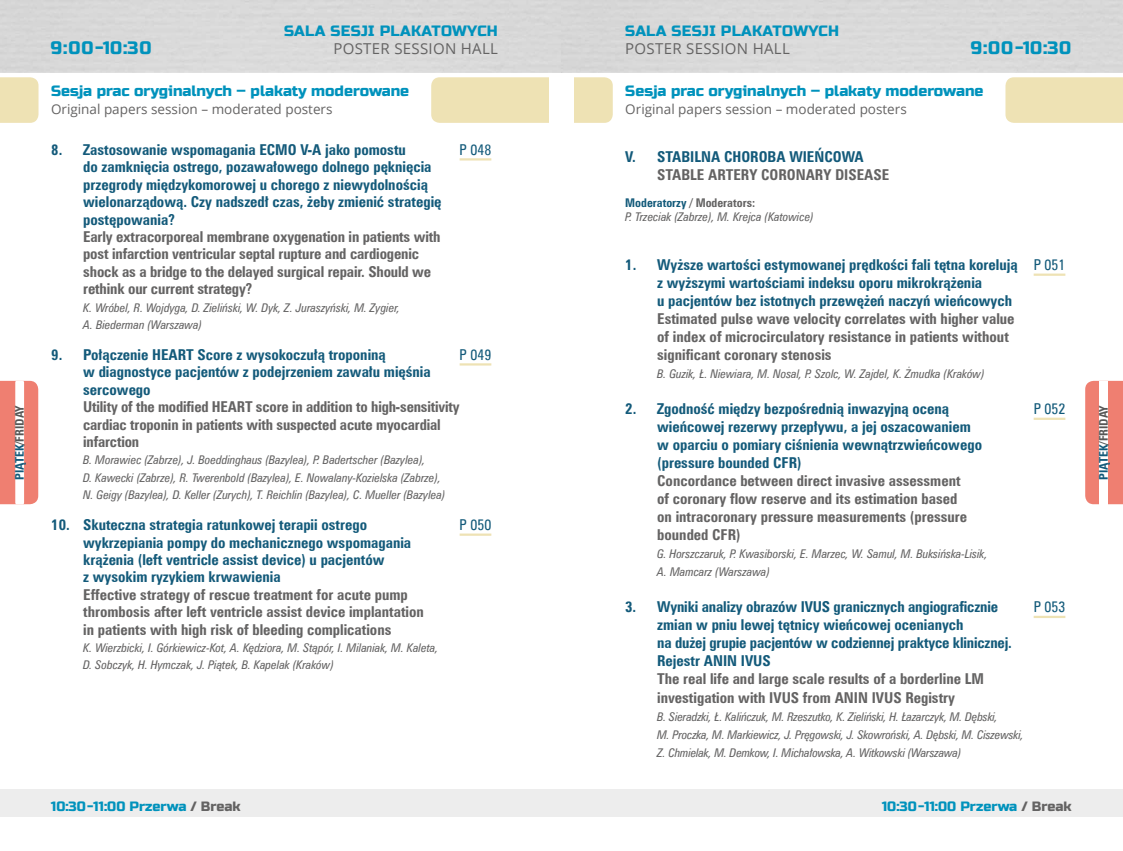
<style>
.page{position:relative;width:1123px;height:851px;background:#fff}
.page>*{position:absolute;margin:0;border:0;box-sizing:border-box;transform-origin:0 0}
.t1{font:18px "Russo One";letter-spacing:.05em;color:#0092bc}
.t2{font:15px/17.4px "Zurich Cn EU Bold";color:#135a7a}
.t3{font:15px/17.4px "Zurich Cn EU Bold";color:#646363}
.t4{font:15px "Russo One";color:#0092bc}
.t5{font:15px "Russo One";letter-spacing:.02em;color:#0092bc}
.t6{font:15px "Open Sans";letter-spacing:.02em;color:#646363}
.t7{font:15px "Zurich Cn EU Normal";color:#135a7a}
.t8{font:13.5px "Open Sans";color:#646363}
.t9{font:13.5px "Russo One";color:#0092bc}
.t10{font:12px/17.4px "Zurich Cn EU Italic";color:#646363}
.t11{font:12px "Zurich Cn EU Bold";color:#575756}
.t12{font:12px "Zurich Cn EU Bold";color:#646363}
.s1{color:#135a7a}
.s2{color:#646363}
</style>
<div class="page">
<div style="left:0;top:789px;width:561px;height:27px;background:#ededed"></div>
<div style="left:561px;top:789px;width:562px;height:27px;background:#ededed"></div>
<svg style="left:0;top:380px;width:38px;height:125px"></svg>
<svg style="left:1085px;top:380px;width:38px;height:125px"></svg>
<div style="left:561px;top:0;width:562px;height:72px;background:#d9d9d9"></div>
<div style="left:0;top:77px;width:38px;height:46px;background:#eee2b4"></div>
<div style="left:574px;top:77px;width:38px;height:46px;background:#eee2b4"></div>
<div style="left:431px;top:77px;width:118px;height:46px;background:#eee2b4"></div>
<div style="left:1005px;top:77px;width:118px;height:46px;background:#eee2b4"></div>
<hr style="left:1033px;top:273px;width:32px;height:3px;background:#eee2b4">
<hr style="left:1033px;top:417px;width:32px;height:3px;background:#eee2b4">
<hr style="left:1033px;top:615px;width:32px;height:3px;background:#eee2b4">
<hr style="left:459px;top:158px;width:32px;height:2px;background:#eee2b4">
<hr style="left:459px;top:363px;width:32px;height:2px;background:#eee2b4">
<hr style="left:459px;top:533px;width:32px;height:2px;background:#eee2b4">
<p class="t1" style="left:51px;top:37px;width:102px">9:00-10:30</p>
<p class="t5" style="left:284px;top:22px;width:215px">SALA SESJI PLAKATOWYCH</p>
<p class="t6" style="left:333px;top:38px;width:166px">POSTER SESSION HALL</p>
<p class="t5" style="left:625px;top:22px;width:215px">SALA SESJI PLAKATOWYCH</p>
<p class="t6" style="left:625px;top:38px;width:166px">POSTER SESSION HALL</p>
<p class="t1" style="left:970px;top:37px;width:102px">9:00-10:30</p>
<p class="t4" style="left:51px;top:82px;width:360px">Sesja prac oryginalnych – plakaty moderowane</p>
<p class="t8" style="left:51px;top:99px;width:283px">Original papers session – moderated posters</p>
<p class="t4" style="left:625px;top:82px;width:360px">Sesja prac oryginalnych – plakaty moderowane</p>
<p class="t8" style="left:625px;top:99px;width:283px">Original papers session – moderated posters</p>
<p class="t2" style="left:83px;top:141px;width:360px;text-indent:-32px">8. Zastosowanie wspomagania ECMO V-A jako pomostu<br>do zamknięcia ostrego, pozawałowego dolnego pęknięcia przegrody międzykomorowej u chorego z niewydolnością wielonarządową. Czy nadszedł czas, żeby zmienić strategię postępowania?</p>
<p class="t3" style="left:83px;top:228px;width:359px">Early extracorporeal membrane oxygenation in patients with post infarction ventricular septal rupture and cardiogenic shock as a bridge to the delayed surgical repair. Should we rethink our current strategy?</p>
<p class="t10" style="left:83px;top:298px;width:318px">K. Wróbel, R. Wojdyga, D. Zieliński, W. Dyk, Z. Juraszyński, M. Zygier,<br>A. Biederman (Warszawa)</p>
<p class="t2" style="left:83px;top:346px;width:349px;text-indent:-32px">9. Połączenie HEART Score z wysokoczułą troponiną<br>w diagnostyce pacjentów z podejrzeniem zawału mięśnia sercowego</p>
<p class="t3" style="left:83px;top:398px;width:378px">Utility of the modified HEART score in addition to high-sensitivity cardiac troponin in patients with suspected acute myocardial infarction</p>
<p class="t10" style="left:83px;top:451px;width:364px">B. Morawiec (Zabrze), J. Boeddinghaus (Bazylea), P. Badertscher (Bazylea),<br>D. Kawecki (Zabrze), R. Twerenbold (Bazylea), E. Nowalany-Kozielska (Zabrze),<br>N. Geigy (Bazylea), D. Keller (Zurych), T. Reichlin (Bazylea), C. Mueller (Bazylea)</p>
<p class="t2" style="left:83px;top:516px;width:329px;text-indent:-32px">10. Skuteczna strategia ratunkowej terapii ostrego wykrzepiania pompy do mechanicznego wspomagania krążenia (left ventricle assist device) u pacjentów<br>z wysokim ryzykiem krwawienia</p>
<p class="t3" style="left:83px;top:585px;width:342px">Effective strategy of rescue treatment for acute pump thrombosis after left ventricle assist device implantation in patients with high risk of bleeding complications</p>
<p class="t10" style="left:83px;top:639px;width:356px">K. Wierzbicki, I. Górkiewicz-Kot, A. Kędziora, M. Stąpór, I. Milaniak, M. Kaleta,<br>D. Sobczyk, H. Hymczak, J. Piątek, B. Kapelak (Kraków)</p>
<p class="t7" style="left:459px;top:140px;width:33px">P 048</p>
<p class="t2" style="left:657px;top:148px;width:208px">STABILNA CHOROBA WIEŃCOWA</p>
<p class="t3" style="left:657px;top:166px;width:233px">STABLE ARTERY CORONARY DISEASE</p>
<p class="t12" style="left:625px;top:195px;width:131px"><span class="s1">Moderatorzy</span> / Moderators:</p>
<p class="t10" style="left:625px;top:208px;width:190px">P. Trzeciak (Zabrze), M. Krejca (Katowice)</p>
<p class="t2" style="left:657px;top:256px;width:362px;line-height:18px;text-indent:-32px">1. Wyższe wartości estymowanej prędkości fali tętna korelują z wyższymi wartościami indeksu oporu mikrokrążenia<br>u pacjentów bez istotnych przewężeń naczyń wieńcowych</p>
<p class="t3" style="left:657px;top:310px;width:359px;line-height:18px">Estimated pulse wave velocity correlates with higher value of index of microcirculatory resistance in patients without significant coronary stenosis</p>
<p class="t10" style="left:657px;top:365px;width:329px">B. Guzik, Ł. Niewiara, M. Nosal, P. Szolc, W. Zajdel, K. Żmudka (Kraków)</p>
<p class="t2" style="left:657px;top:400px;width:326px;line-height:18px;text-indent:-32px">2. Zgodność między bezpośrednią inwazyjną oceną wieńcowej rezerwy przepływu, a jej oszacowaniem w oparciu o pomiary ciśnienia wewnątrzwieńcowego (pressure bounded CFR)</p>
<p class="t3" style="left:657px;top:472px;width:311px;line-height:18px">Concordance between direct invasive assessment of coronary flow reserve and its estimation based on intracoronary pressure measurements (pressure bounded CFR)</p>
<p class="t10" style="left:657px;top:545px;width:332px;line-height:18px">G. Horszczaruk, P. Kwasiborski, E. Marzec, W. Samul, M. Buksińska-Lisik,<br>A. Mamcarz (Warszawa)</p>
<p class="t2" style="left:657px;top:598px;width:356px;line-height:18px;text-indent:-32px">3. Wyniki analizy obrazów IVUS granicznych angiograficznie zmian w pniu lewej tętnicy wieńcowej ocenianych<br>na dużej grupie pacjentów w codziennej praktyce klinicznej.<br>Rejestr ANIN IVUS</p>
<p class="t3" style="left:657px;top:670px;width:328px;line-height:18px">The real life and large scale results of a borderline LM investigation with IVUS from ANIN IVUS Registry</p>
<p class="t10" style="left:657px;top:707px;width:368px;line-height:18px">B. Sieradzki, Ł. Kalińczuk, M. Rzeszutko, K. Zieliński, H. Łazarczyk, M. Dębski,<br>M. Proczka, M. Markiewicz, J. Pręgowski, J. Skowroński, A. Dębski, M. Ciszewski,<br>Z. Chmielak, M. Demkow, I. Michałowska, A. Witkowski (Warszawa)</p>
<p class="t2" style="left:625px;top:148px;width:12px">V.</p>
<p class="t7" style="left:1033px;top:256px;width:33px">P 051</p>
<p class="t7" style="left:459px;top:345px;width:33px">P 049</p>
<p class="t7" style="left:1033px;top:400px;width:33px">P 052</p>
<p class="t11" style="left:12px;top:480px;width:76px;rotate:-90deg"><span class="s1">PIĄTEK</span>/FRIDAY</p>
<p class="t11" style="left:1096px;top:480px;width:76px;rotate:-90deg"><span class="s1">PIĄTEK</span>/FRIDAY</p>
<p class="t7" style="left:459px;top:515px;width:33px">P 050</p>
<p class="t7" style="left:1033px;top:598px;width:33px">P 053</p>
<p class="t9" style="left:51px;top:797px;width:191px">10:30-11:00 Przerwa <span class="s2">/ Break</span></p>
<p class="t9" style="left:881px;top:797px;width:191px">10:30-11:00 Przerwa <span class="s2">/ Break</span></p>
</div>
